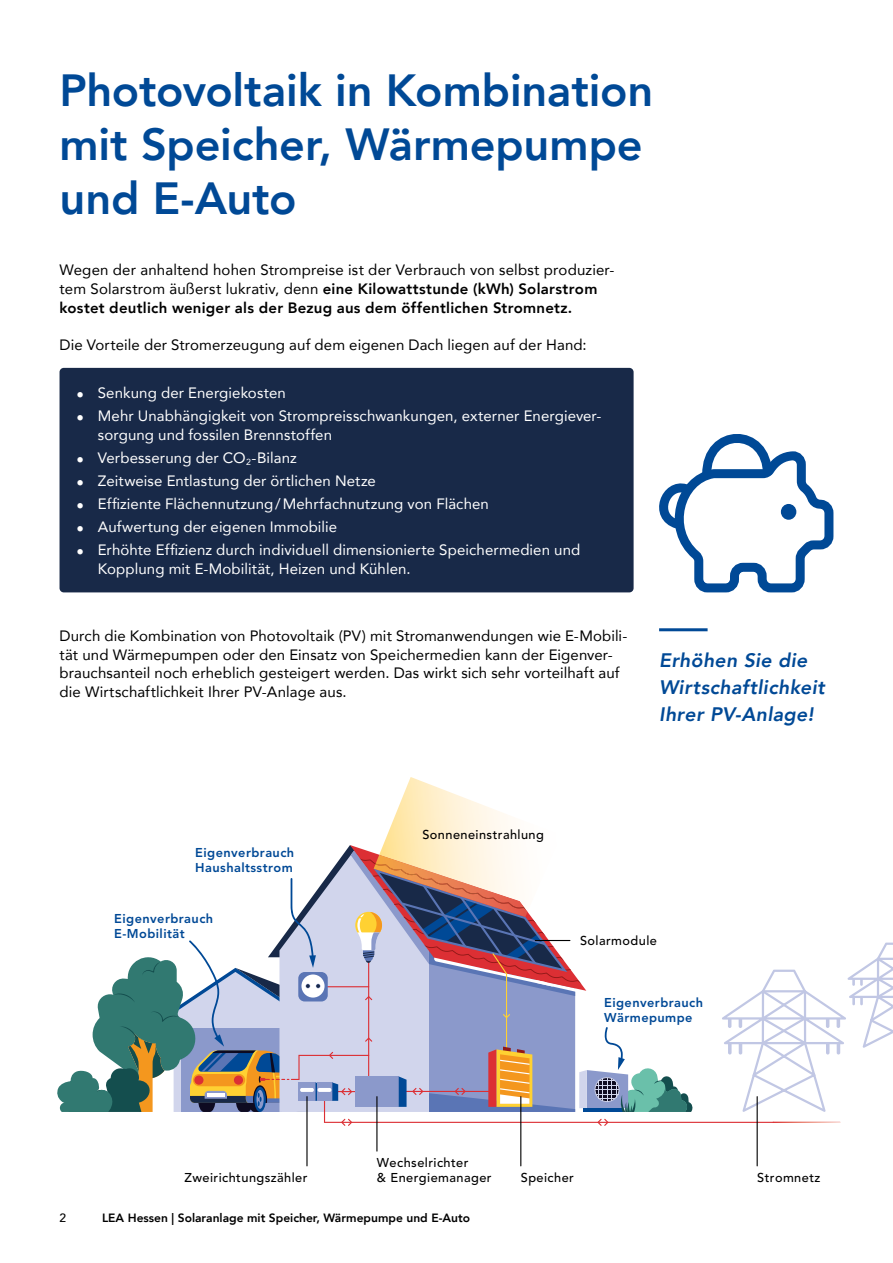
<style>
.page{position:relative;width:893px;height:1263px;background:#fff}
.page>*{position:absolute;margin:0;border:0;box-sizing:border-box;transform-origin:0 0}
.t1{font:800 45px/54px "Avenir";letter-spacing:-.005em;color:#004996}
.t2{font:italic 800 19.5px/27px "Avenir";letter-spacing:.02em;color:#004996}
.t3{font:15px/18.8px "Avenir";letter-spacing:.01em;color:#000}
.t4{font:15px/18.8px "Avenir";letter-spacing:.005em;color:#fff}
.t5{font:500 12.75px "Avenir";letter-spacing:.035em;color:#000}
.t6{font:800 12.75px/15.3px "Avenir";letter-spacing:.035em;color:#004996}
.t7{font:800 12px "Avenir";color:#000}
.t8{font:500 12px "Avenir";color:#000}
.s1{font-weight:800}
</style>
<div class="page">
<svg style="left:774px;top:942px;width:119px;height:170px"></svg>
<img style="left:383px;top:777px;width:128px;height:68px">
<svg style="left:324px;top:969px;width:450px;height:154px"></svg>
<svg style="left:341px;top:1119px;width:11px;height:7px"></svg>
<svg style="left:597px;top:1119px;width:12px;height:7px"></svg>
<svg style="left:772px;top:1122px;width:69px;height:1px"></svg>
<svg style="left:57px;top:845px;width:637px;height:267px"></svg>
<hr style="left:306px;top:1096px;width:2px;height:70px;background:#000">
<hr style="left:376px;top:1096px;width:1px;height:55px;background:#000">
<hr style="left:520px;top:1096px;width:1px;height:70px;background:#000">
<hr style="left:757px;top:1096px;width:1px;height:70px;background:#000">
<hr style="left:535px;top:940px;width:35px;height:1px;background:#000">
<div style="left:60px;top:368px;width:574px;height:224px;background:#182948;border-radius:4px"></div>
<hr style="left:659px;top:628px;width:49px;height:3px;background:#004996">
<svg style="left:659px;top:434px;width:175px;height:159px"></svg>
<div style="left:781px;top:504px;width:15px;height:16px;background:#004996;border-radius:50%"></div>
<h2 class="t1" style="left:60px;top:64px;width:595px">Photovoltaik in Kombination mit Speicher, Wärmepumpe und E-Auto</h2>
<p class="t3" style="left:60px;top:260px;width:556px">Wegen der anhaltend hohen Strompreise ist der Verbrauch von selbst produzier&shy;tem Solarstrom äußerst lukrativ, denn <span class="s1">eine Kilowattstunde (kWh) Solarstrom kostet deutlich weniger als der Bezug aus dem öffentlichen Stromnetz.</span></p>
<p class="t3" style="left:60px;top:335px;width:529px">Die Vorteile der Stromerzeugung auf dem eigenen Dach liegen auf der Hand:</p>
<p class="t4" style="left:77px;top:383px;width:211px">• Senkung der Energiekosten</p>
<p class="t4" style="left:98px;top:406px;width:505px;text-indent:-21px">• Mehr Unabhängigkeit von Strompreisschwankungen, externer Energiever&shy;sorgung und fossilen Brennstoffen</p>
<p class="t4" style="left:77px;top:448px;width:222px">• Verbesserung der CO<sub>2</sub>-Bilanz</p>
<p class="t4" style="left:77px;top:471px;width:301px">• Zeitweise Entlastung der örtlichen Netze</p>
<p class="t4" style="left:77px;top:494px;width:414px">• Effiziente Flächennutzung/Mehrfachnutzung von Flächen</p>
<p class="t4" style="left:77px;top:517px;width:262px">• Aufwertung der eigenen Immobilie</p>
<p class="t4" style="left:98px;top:540px;width:484px;text-indent:-21px">• Erhöhte Effizienz durch individuell dimensionierte Speichermedien und<br>Kopplung mit E-Mobilität, Heizen und Kühlen.</p>
<p class="t3" style="left:60px;top:626px;width:569px">Durch die Kombination von Photovoltaik (PV) mit Stromanwendungen wie E-Mobili&shy;tät und Wärmepumpen oder den Einsatz von Speichermedien kann der Eigenver&shy;brauchsanteil noch erheblich gesteigert werden. Das wirkt sich sehr vorteilhaft auf die Wirtschaftlichkeit Ihrer PV-Anlage aus.</p>
<p class="t2" style="left:659px;top:647px;width:167px">Erhöhen Sie die<br>Wirtschaftlichkeit<br>Ihrer PV-Anlage!</p>
<p class="t6" style="left:195px;top:845px;width:100px">Eigenverbrauch<br>Haushaltsstrom</p>
<p class="t5" style="left:422px;top:824px;width:123px">Sonneneinstrahlung</p>
<p class="t6" style="left:114px;top:911px;width:100px">Eigenverbrauch<br>E-Mobilität</p>
<p class="t5" style="left:580px;top:929px;width:78px">Solarmodule</p>
<p class="t6" style="left:604px;top:995px;width:100px">Eigenverbrauch<br>Wärmepumpe</p>
<p class="t5" style="left:377px;top:1151px;width:93px">Wechselrichter</p>
<p class="t5" style="left:184px;top:1166px;width:125px">Zweirichtungszähler</p>
<p class="t5" style="left:377px;top:1166px;width:116px">&amp; Energiemanager</p>
<p class="t8" style="left:60px;top:1207px;width:8px">2</p>
<p class="t7" style="left:102px;top:1209px;width:369px">LEA Hessen | Solaranlage mit Speicher, Wärmepumpe und E-Auto</p>
<p class="t5" style="left:521px;top:1166px;width:55px">Speicher</p>
<p class="t5" style="left:757px;top:1166px;width:65px">Stromnetz</p>
</div>
